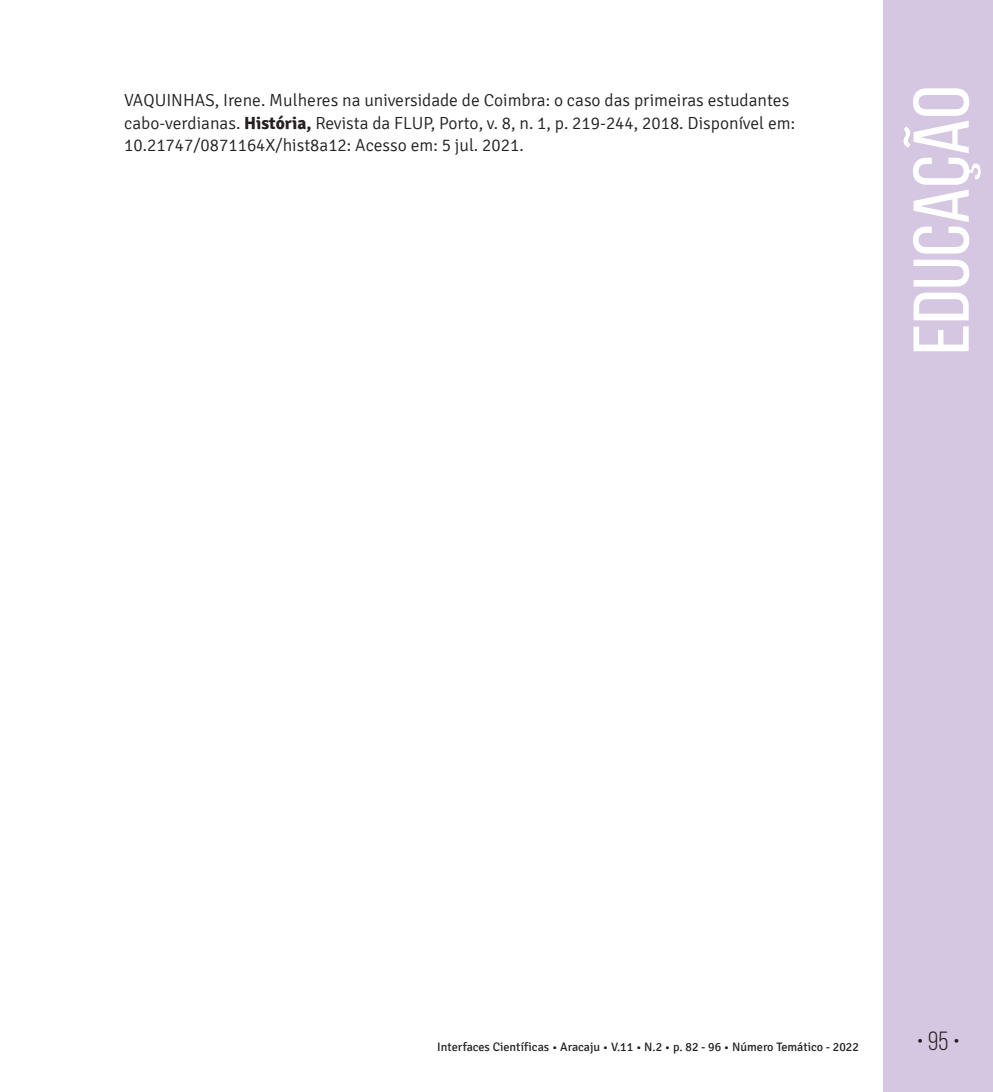
<style>
.page{position:relative;width:993px;height:1092px;background:#fff}
.page>*{position:absolute;margin:0;border:0;box-sizing:border-box;transform-origin:0 0}
.t1{font:78.75px "Bebas Neue";color:#fff;scale:1.09 1}
.t2{font:26.25px "Bebas Neue";color:#231f20}
.t3{font:300 17.5px/22.8px "Signika";color:#231f20}
.t4{font:12.25px "Signika";color:#231f20}
.s1{font-weight:700}
</style>
<div class="page">
<div style="left:883px;top:0;width:109px;height:1091px;background:#d5c6e1"></div>
<p class="t3" style="left:124px;top:89px;width:672px">VAQUINHAS, Irene. Mulheres na universidade de Coimbra: o caso das primeiras estudantes cabo-verdianas. <span class="s1">História,</span> Revista da FLUP, Porto, v. 8, n. 1, p. 219-244, 2018. Disponível em:<br>10.21747/0871164X/hist8a12: Acesso em: 5 jul. 2021.</p>
<h1 class="t1" style="left:898px;top:355px;width:248px;rotate:-90deg">EDUCAÇÃO</h1>
<p class="t4" style="left:437px;top:1040px;width:423px">Interfaces Científicas • Aracaju • V.11 • N.2 • p. 82 - 96 • Número Temático - 2022</p>
<h2 class="t2" style="left:916px;top:1026px;width:45px">• 95 •</h2>
</div>
